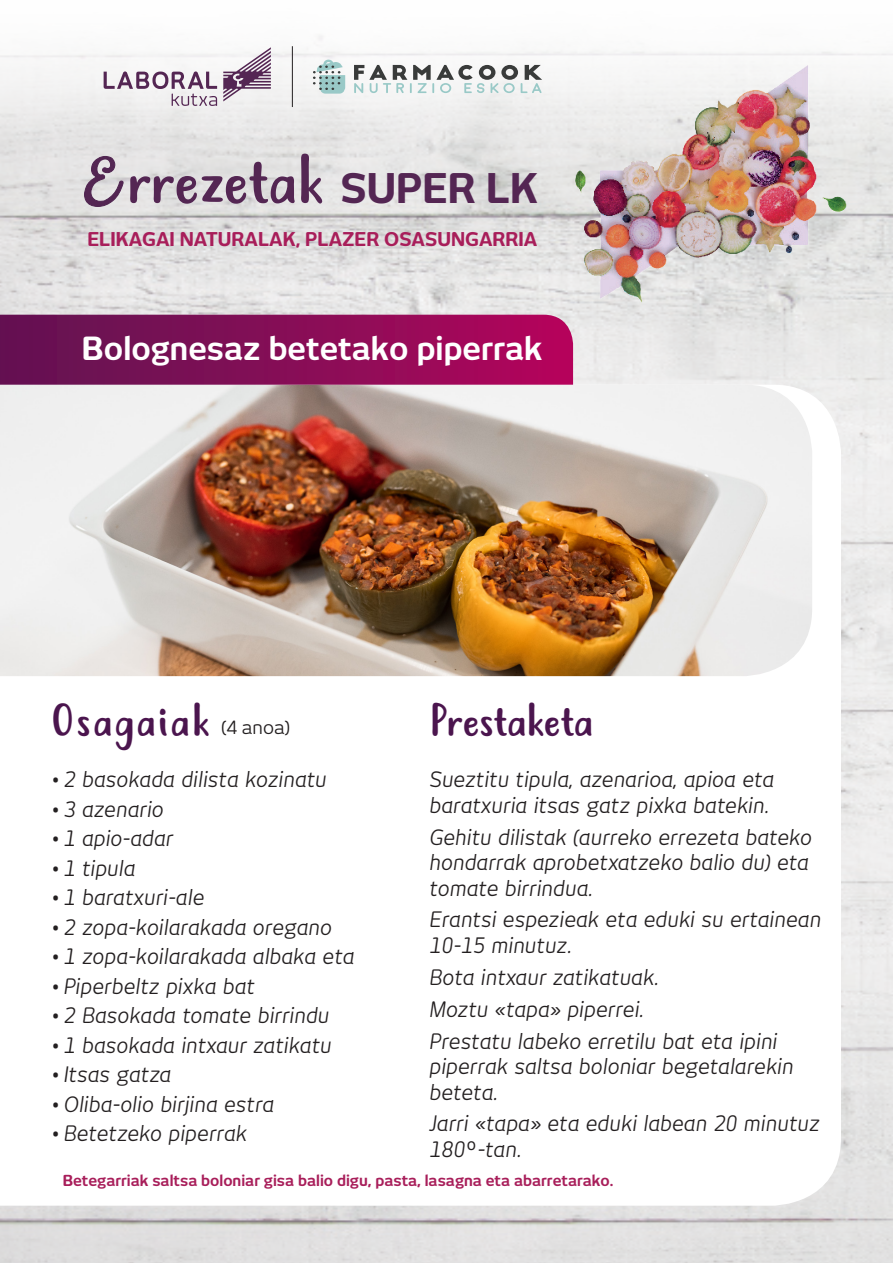
<style>
.page{position:relative;width:893px;height:1263px;background:#fff}
.page>*{position:absolute;margin:0;border:0;box-sizing:border-box;transform-origin:0 0}
.t1{font:41.7px "Justtellmewhat";letter-spacing:.05em;color:#4b154e}
.t2{font:41.7px "Justtellmewhat";color:#4b154e}
.TITULO_BASES{font:700 40.2px "New June";color:#542653}
.t3{font:700 31.5px "New June";color:#fff}
.t4{font:italic 21px/25.5px "New June";color:#231f20}
.TITULO_BASES-2{font:700 18.75px "New June";color:#a81e5a}
.t5{font:700 15px "New June";color:#a81e5a}
.s1{font-family:"New June";font-size:18px;color:#231f20}
</style>
<div class="page">
<img style="left:0;top:385px;width:812px;height:291px">
<svg style="left:0;top:315px;width:573px;height:70px;background:#880d56"></svg>
<svg style="left:223px;top:47px;width:48px;height:54px"></svg>
<svg style="left:104px;top:71px;width:113px;height:35px"></svg>
<hr style="left:292px;top:46px;width:1px;height:61px;background:#231f20">
<svg style="left:313px;top:59px;width:32px;height:35px"></svg>
<svg style="left:354px;top:65px;width:188px;height:28px"></svg>
<img style="left:549px;top:56px;width:313px;height:285px">
<svg style="left:130px;top:154px;width:192px;height:50px;background:#b8abb7"></svg>
<svg style="left:84px;top:156px;width:40px;height:51px;background:#b09faf"></svg>
<p class="TITULO_BASES" style="left:340px;top:164px;width:199px">SUPER LK</p>
<p class="TITULO_BASES-2" style="left:87px;top:228px;width:451px">ELIKAGAI NATURALAK, PLAZER OSASUNGARRIA</p>
<p class="t3" style="left:82px;top:330px;width:462px">Bolognesaz betetako piperrak</p>
<p class="t1" style="left:51px;top:695px;width:240px">Osagaiak <span class="s1">(4 anoa)</span></p>
<p class="t2" style="left:429px;top:695px;width:165px">Prestaketa</p>
<p class="t4" style="left:51px;top:766px;width:277px">• 2 basokada dilista kozinatu</p>
<p class="t4" style="left:51px;top:796px;width:114px">• 3 azenario</p>
<p class="t4" style="left:51px;top:825px;width:124px">• 1 apio-adar</p>
<p class="t4" style="left:51px;top:855px;width:86px">• 1 tipula</p>
<p class="t4" style="left:51px;top:884px;width:155px">• 1 baratxuri-ale</p>
<p class="t4" style="left:51px;top:914px;width:283px">• 2 zopa-koilarakada oregano</p>
<p class="t4" style="left:51px;top:943px;width:305px">• 1 zopa-koilarakada albaka eta</p>
<p class="t4" style="left:51px;top:973px;width:205px">• Piperbeltz pixka bat</p>
<p class="t4" style="left:51px;top:1002px;width:280px">• 2 Basokada tomate birrindu</p>
<p class="t4" style="left:51px;top:1032px;width:282px">• 1 basokada intxaur zatikatu</p>
<p class="t4" style="left:51px;top:1061px;width:122px">• Itsas gatza</p>
<p class="t4" style="left:51px;top:1091px;width:225px">• Oliba-olio birjina estra</p>
<p class="t4" style="left:51px;top:1120px;width:198px">• Betetzeko piperrak</p>
<p class="t4" style="left:429px;top:766px;width:346px">Sueztitu tipula, azenarioa, apioa eta baratxuria itsas gatz pixka batekin.</p>
<p class="t4" style="left:429px;top:824px;width:384px">Gehitu dilistak (aurreko errezeta bateko hondarrak aprobetxatzeko balio du) eta tomate birrindua.</p>
<p class="t4" style="left:429px;top:907px;width:393px">Erantsi espezieak eta eduki su ertainean<br>10-15 minutuz.</p>
<p class="t4" style="left:429px;top:964px;width:231px">Bota intxaur zatikatuak.</p>
<p class="t4" style="left:429px;top:996px;width:216px">Moztu «tapa» piperrei.</p>
<p class="t4" style="left:429px;top:1028px;width:366px">Prestatu labeko erretilu bat eta ipini piperrak saltsa boloniar begetalarekin beteta.</p>
<p class="t4" style="left:429px;top:1111px;width:392px">Jarri «tapa» eta eduki labean 20 minutuz<br>180º-tan.</p>
<p class="t5" style="left:63px;top:1172px;width:552px">Betegarriak saltsa boloniar gisa balio digu, pasta, lasagna eta abarretarako.</p>
</div>
